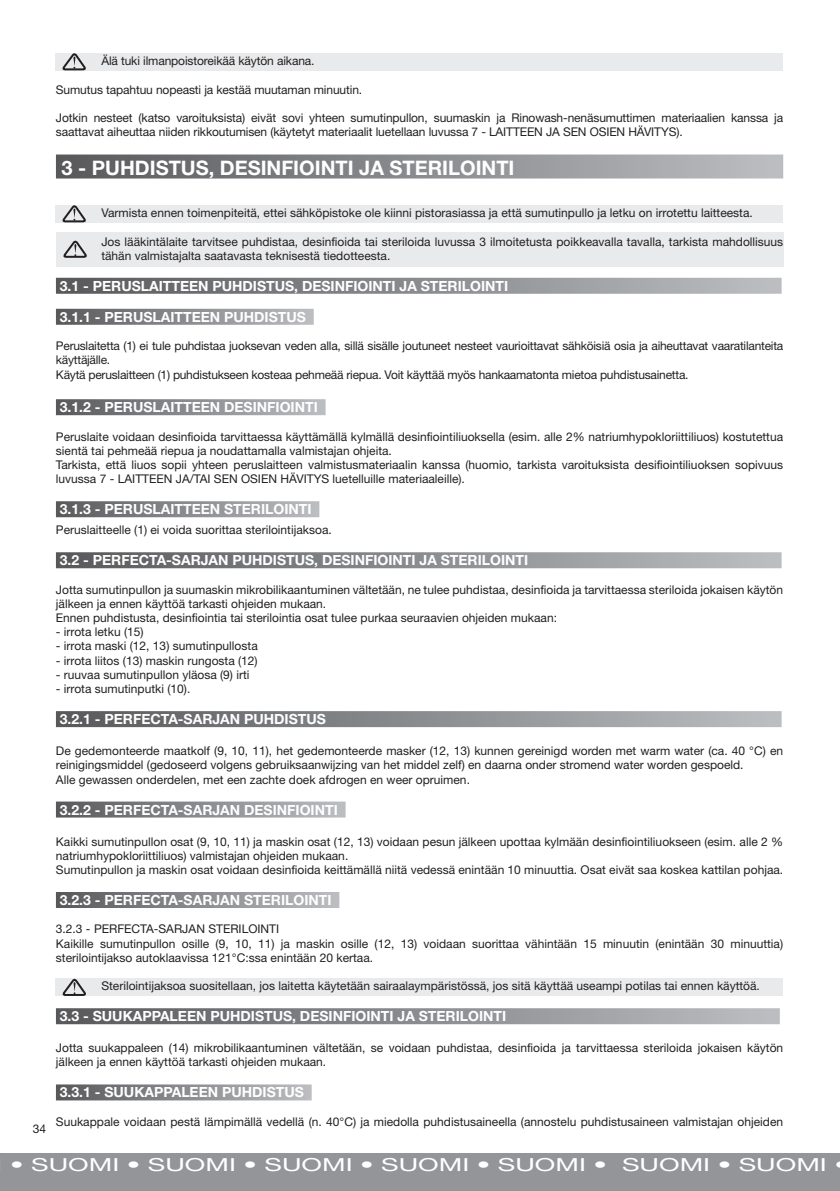
<style>
.page{position:relative;width:840px;height:1191px;background:#fff}
.page>*{position:absolute;margin:0;border:0;box-sizing:border-box;transform-origin:0 0}
.t1{font:700 20px "Helvetica Neue LT Std";color:#fff}
.t2{font:18px "Helvetica Neue LT Std";color:#fff;scale:1.5 1}
.t3{font:700 14px "Helvetica Neue LT Std";color:#fff}
.t4{font:12px/14.2px "Helvetica Neue LT Std";color:#231f20}
.t5{font:12px/14.2px "Helvetica Neue LT Std";letter-spacing:-.02em;color:#231f20}
</style>
<div class="page">
<div style="left:56px;top:53px;width:726px;height:17px;background:#e9eaeb"></div>
<div style="left:56px;top:205px;width:726px;height:17px;background:#e9eaeb"></div>
<div style="left:56px;top:978px;width:726px;height:18px;background:#e9eaeb"></div>
<svg style="left:61px;top:53px;width:25px;height:18px"></svg>
<svg style="left:61px;top:205px;width:25px;height:18px"></svg>
<svg style="left:62px;top:978px;width:24px;height:18px"></svg>
<div style="left:57px;top:232px;width:726px;height:34px;background:#e9eaeb"></div>
<svg style="left:63px;top:240px;width:24px;height:18px"></svg>
<div style="left:0;top:1153px;width:839px;height:38px;background:#939598"></div>
<div style="left:56px;top:154px;width:726px;height:24px;background:linear-gradient(to right,#58595c,#bcbec1)"></div>
<div style="left:56px;top:278px;width:725px;height:16px;background:linear-gradient(to right,#58595c,#bcbec2)"></div>
<div style="left:56px;top:309px;width:257px;height:16px;background:linear-gradient(to right,#58595c,#bcbdc1)"></div>
<div style="left:56px;top:399px;width:269px;height:16px;background:linear-gradient(to right,#58595c,#bcbec1)"></div>
<div style="left:56px;top:501px;width:263px;height:16px;background:linear-gradient(to right,#58595c,#bcbec1)"></div>
<div style="left:56px;top:552px;width:725px;height:16px;background:linear-gradient(to right,#58595c,#bcbec2)"></div>
<div style="left:56px;top:711px;width:725px;height:16px;background:linear-gradient(to right,#58595c,#bcbec2)"></div>
<div style="left:56px;top:801px;width:289px;height:16px;background:linear-gradient(to right,#58595c,#bcbec1)"></div>
<div style="left:56px;top:892px;width:283px;height:16px;background:linear-gradient(to right,#58595c,#bcbec1)"></div>
<div style="left:56px;top:1008px;width:723px;height:16px;background:linear-gradient(to right,#58595c,#bcbec2)"></div>
<div style="left:56px;top:1084px;width:255px;height:16px;background:linear-gradient(to right,#58595c,#bcbec1)"></div>
<p class="t4" style="left:101px;top:54px;width:215px">Älä tuki ilmanpoistoreikää käytön aikana.</p>
<p class="t4" style="left:56px;top:82px;width:308px">Sumutus tapahtuu nopeasti ja kestää muutaman minuutin.</p>
<p class="t4" style="left:56px;top:111px;width:728px">Jotkin nesteet (katso varoituksista) eivät sovi yhteen sumutinpullon, suumaskin ja Rinowash-nenäsumuttimen materiaalien kanssa ja saattavat aiheuttaa niiden rikkoutumisen (käytetyt materiaalit luetellaan luvussa 7 - LAITTEEN JA SEN OSIEN HÄVITYS).</p>
<h1 class="t1" style="left:61px;top:155px;width:454px">3 - PUHDISTUS, DESINFIOINTI JA STERILOINTI</h1>
<p class="t4" style="left:101px;top:206px;width:652px">Varmista ennen toimenpiteitä, ettei sähköpistoke ole kiinni pistorasiassa ja että sumutinpullo ja letku on irrotettu laitteesta.</p>
<p class="t4" style="left:101px;top:234px;width:683px">Jos lääkintälaite tarvitsee puhdistaa, desinfioida tai steriloida luvussa 3 ilmoitetusta poikkeavalla tavalla, tarkista mahdollisuus tähän valmistajalta saatavasta teknisestä tiedotteesta.</p>
<p class="t3" style="left:60px;top:277px;width:449px">3.1 - PERUSLAITTEEN PUHDISTUS, DESINFIOINTI JA STERILOINTI</p>
<p class="t3" style="left:60px;top:308px;width:247px">3.1.1 - PERUSLAITTEEN PUHDISTUS</p>
<p class="t5" style="left:56px;top:339px;width:728px">Peruslaitetta (1) ei tule puhdistaa juoksevan veden alla, sillä sisälle joutuneet nesteet vaurioittavat sähköisiä osia ja aiheuttavat vaaratilanteita käyttäjälle.<br>Käytä peruslaitteen (1) puhdistukseen kosteaa pehmeää riepua. Voit käyttää myös hankaamatonta mietoa puhdistusainetta.</p>
<p class="t3" style="left:60px;top:398px;width:259px">3.1.2 - PERUSLAITTEEN DESINFIOINTI</p>
<p class="t4" style="left:56px;top:429px;width:728px">Peruslaite voidaan desinfioida tarvittaessa käyttämällä kylmällä desinfiointiliuoksella (esim. alle 2% natriumhypokloriittiliuos) kostutettua sientä tai pehmeää riepua ja noudattamalla valmistajan ohjeita.<br>Tarkista, että liuos sopii yhteen peruslaitteen valmistusmateriaalin kanssa (huomio, tarkista varoituksista desifiointiliuoksen sopivuus luvussa 7 - LAITTEEN JA/TAI SEN OSIEN HÄVITYS luetelluille materiaaleille).</p>
<p class="t3" style="left:60px;top:500px;width:253px">3.1.3 - PERUSLAITTEEN STERILOINTI</p>
<p class="t4" style="left:56px;top:523px;width:277px">Peruslaitteelle (1) ei voida suorittaa sterilointijaksoa.</p>
<p class="t3" style="left:60px;top:551px;width:469px">3.2 - PERFECTA-SARJAN PUHDISTUS, DESINFIOINTI JA STERILOINTI</p>
<p class="t4" style="left:56px;top:582px;width:728px">Jotta sumutinpullon ja suumaskin mikrobilikaantuminen vältetään, ne tulee puhdistaa, desinfioida ja tarvittaessa steriloida jokaisen käytön jälkeen ja ennen käyttöä tarkasti ohjeiden mukaan.<br>Ennen puhdistusta, desinfiointia tai sterilointia osat tulee purkaa seuraavien ohjeiden mukaan:</p>
<p class="t4" style="left:56px;top:625px;width:89px">- irrota letku (15)</p>
<p class="t4" style="left:56px;top:639px;width:203px">- irrota maski (12, 13) sumutinpullosta</p>
<p class="t4" style="left:56px;top:653px;width:203px">- irrota liitos (13) maskin rungosta (12)</p>
<p class="t4" style="left:56px;top:667px;width:195px">- ruuvaa sumutinpullon yläosa (9) irti</p>
<p class="t4" style="left:56px;top:681px;width:136px">- irrota sumutinputki (10).</p>
<p class="t3" style="left:60px;top:710px;width:267px">3.2.1 - PERFECTA-SARJAN PUHDISTUS</p>
<p class="t4" style="left:56px;top:743px;width:728px">De gedemonteerde maatkolf (9, 10, 11), het gedemonteerde masker (12, 13) kunnen gereinigd worden met warm water (ca. 40 °C) en reinigingsmiddel (gedoseerd volgens gebruiksaanwijzing van het middel zelf) en daarna onder stromend water worden gespoeld.<br>Alle gewassen onderdelen, met een zachte doek afdrogen en weer opruimen.</p>
<p class="t3" style="left:60px;top:801px;width:279px">3.2.2 - PERFECTA-SARJAN DESINFIOINTI</p>
<p class="t4" style="left:56px;top:834px;width:728px">Kaikki sumutinpullon osat (9, 10, 11) ja maskin osat (12, 13) voidaan pesun jälkeen upottaa kylmään desinfiointiliuokseen (esim. alle 2 % natriumhypokloriittiliuos) valmistajan ohjeiden mukaan.<br>Sumutinpullon ja maskin osat voidaan desinfioida keittämällä niitä vedessä enintään 10 minuuttia. Osat eivät saa koskea kattilan pohjaa.</p>
<p class="t3" style="left:60px;top:891px;width:273px">3.2.3 - PERFECTA-SARJAN STERILOINTI</p>
<p class="t4" style="left:56px;top:922px;width:728px">3.2.3 - PERFECTA-SARJAN STERILOINTI<br>Kaikille sumutinpullon osille (9, 10, 11) ja maskin osille (12, 13) voidaan suorittaa vähintään 15 minuutin (enintään 30 minuuttia) sterilointijakso autoklaavissa 121°C:ssa enintään 20 kertaa.</p>
<p class="t4" style="left:101px;top:978px;width:659px">Sterilointijaksoa suositellaan, jos laitetta käytetään sairaalaympäristössä, jos sitä käyttää useampi potilas tai ennen käyttöä.</p>
<p class="t3" style="left:60px;top:1007px;width:447px">3.3 - SUUKAPPALEEN PUHDISTUS, DESINFIOINTI JA STERILOINTI</p>
<p class="t4" style="left:56px;top:1040px;width:728px">Jotta suukappaleen (14) mikrobilikaantuminen vältetään, se voidaan puhdistaa, desinfioida ja tarvittaessa steriloida jokaisen käytön jälkeen ja ennen käyttöä tarkasti ohjeiden mukaan.</p>
<p class="t3" style="left:60px;top:1083px;width:245px">3.3.1 - SUUKAPPALEEN PUHDISTUS</p>
<p class="t4" style="left:56px;top:1114px;width:728px">Suukappale voidaan pestä lämpimällä vedellä (n. 40°C) ja miedolla puhdistusaineella (annostelu puhdistusaineen valmistajan ohjeiden</p>
<p class="t4" style="left:33px;top:1121px;width:15px">34</p>
<h2 class="t2" style="left:10px;top:1154px;width:545px">• SUOMI • SUOMI • SUOMI • SUOMI • SUOMI • SUOMI • SUOMI</h2>
</div>
